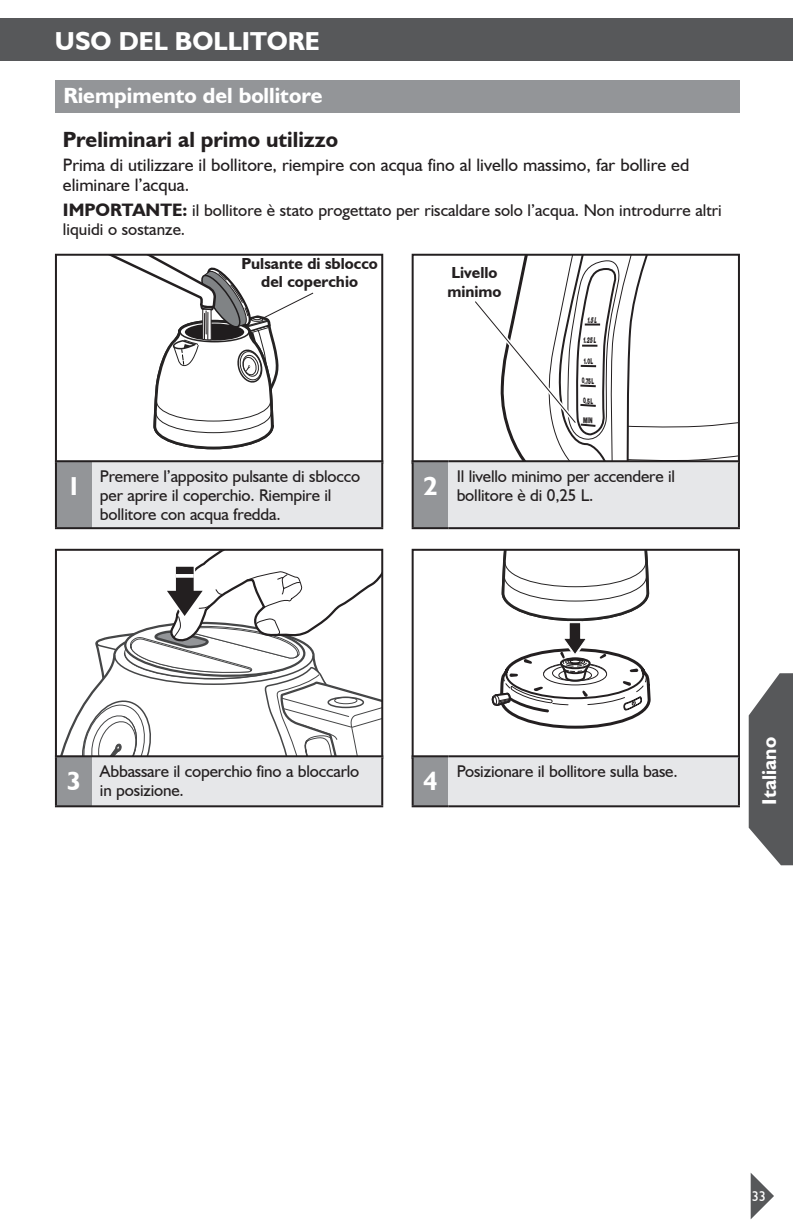
<style>
.page{position:relative;width:793px;height:1225px;background:#fff}
.page>*{position:absolute;margin:0;border:0;box-sizing:border-box;transform-origin:0 0}
.t1{font:700 26px "Humanist 521 BT";color:#fff}
.t2{font:700 22px "Humanist 521 BT";color:#231f20}
.t3{font:700 22px "Humanist 521 BT";color:#fff}
.t4{font:700 20px "Humanist 521 BT";color:#fff}
.t5{font:18px/20px "Humanist 521 BT";color:#231f20}
.t6{font:17px/19px "Humanist 521 BT";letter-spacing:-.01em;color:#231f20}
.t7{font:700 16px/18px "Humanist 521 BT";color:#231f20;text-align:center}
.t8{font:14px "Humanist 521 BT";color:#fff}
.t9{font:900 8.2px "Helvetica Neue LT Std";color:#231f20;scale:.52 1}
.t10{font:italic 900 8.2px "Helvetica Neue LT Std";color:#231f20;scale:.5 1}
.t11{font:900 8px "Helvetica Neue LT Std";color:#231f20;scale:.54 1}
.s1{font-weight:700;font-size:18px}
</style>
<div class="page">
<svg style="left:750px;top:1173px;width:23px;height:46px"></svg>
<svg style="left:748px;top:673px;width:44px;height:192px"></svg>
<div style="left:55px;top:254px;width:328px;height:210px;border:2px solid #231f20"></div>
<svg style="left:78px;top:552px;width:302px;height:203px"></svg>
<hr style="left:176px;top:574px;width:18px;height:3px;background:#fff">
<div style="left:55px;top:549px;width:328px;height:210px;border:2px solid #231f20"></div>
<div style="left:56px;top:461px;width:36px;height:67px;background:#939598"></div>
<div style="left:92px;top:461px;width:290px;height:67px;background:#e6e7e9"></div>
<hr style="left:55px;top:460px;width:37px;height:2px;background:#231f20">
<hr style="left:55px;top:462px;width:2px;height:65px;background:#231f20">
<hr style="left:92px;top:460px;width:291px;height:2px;background:#231f20">
<hr style="left:381px;top:462px;width:2px;height:65px;background:#231f20">
<hr style="left:55px;top:527px;width:37px;height:2px;background:#231f20">
<hr style="left:92px;top:527px;width:291px;height:2px;background:#231f20">
<div style="left:56px;top:756px;width:36px;height:50px;background:#939598"></div>
<div style="left:92px;top:756px;width:290px;height:50px;background:#e6e7e9"></div>
<hr style="left:55px;top:755px;width:37px;height:2px;background:#231f20">
<hr style="left:55px;top:757px;width:2px;height:48px;background:#231f20">
<hr style="left:92px;top:755px;width:291px;height:2px;background:#231f20">
<hr style="left:381px;top:757px;width:2px;height:48px;background:#231f20">
<hr style="left:55px;top:805px;width:37px;height:2px;background:#231f20">
<hr style="left:92px;top:805px;width:291px;height:2px;background:#231f20">
<div style="left:1px;top:19px;width:791px;height:42px;background:#57585a"></div>
<hr style="left:0;top:19px;width:1px;height:42px;background:#57585a">
<div style="left:55px;top:81px;width:684px;height:32px;background:#939598"></div>
<svg style="left:87px;top:255px;width:227px;height:208px"></svg>
<svg style="left:491px;top:552px;width:160px;height:177px"></svg>
<div style="left:411px;top:549px;width:328px;height:210px;border:2px solid #231f20"></div>
<div style="left:412px;top:461px;width:36px;height:67px;background:#939598"></div>
<div style="left:448px;top:461px;width:290px;height:67px;background:#e6e7e9"></div>
<hr style="left:411px;top:460px;width:37px;height:2px;background:#231f20">
<hr style="left:411px;top:462px;width:2px;height:65px;background:#231f20">
<hr style="left:411px;top:527px;width:37px;height:2px;background:#231f20">
<hr style="left:737px;top:462px;width:2px;height:65px;background:#231f20">
<hr style="left:448px;top:460px;width:291px;height:2px;background:#231f20">
<hr style="left:448px;top:527px;width:291px;height:2px;background:#231f20">
<div style="left:412px;top:756px;width:36px;height:50px;background:#939598"></div>
<div style="left:448px;top:756px;width:290px;height:50px;background:#e6e7e9"></div>
<hr style="left:411px;top:755px;width:37px;height:2px;background:#231f20">
<hr style="left:411px;top:757px;width:2px;height:48px;background:#231f20">
<hr style="left:411px;top:805px;width:37px;height:2px;background:#231f20">
<hr style="left:737px;top:757px;width:2px;height:48px;background:#231f20">
<hr style="left:448px;top:755px;width:291px;height:2px;background:#231f20">
<hr style="left:448px;top:805px;width:291px;height:2px;background:#231f20">
<svg style="left:469px;top:255px;width:269px;height:208px"></svg>
<p class="t1" style="left:55px;top:25px;width:81px">USO del</p>
<p class="t1" style="left:175px;top:25px;width:17px">bollitore</p>
<p class="t3" style="left:63px;top:82px;width:260px">Riempimento del bollitore</p>
<p class="t2" style="left:63px;top:126px;width:276px">Preliminari al primo utilizzo</p>
<p class="t5" style="left:63px;top:154px;width:627px">Prima di utilizzare il bollitore, riempire con acqua fino al livello massimo, far bollire ed eliminare l’acqua.</p>
<p class="t6" style="left:63px;top:200px;width:660px"><span class="s1">IMPORTANTE:</span> il bollitore è stato progettato per riscaldare solo l’acqua. Non introdurre altri liquidi o sostanze.</p>
<p class="t7" style="left:241px;top:254px;width:138px">Pulsante di sblocco del coperchio</p>
<p class="t1" style="left:67px;top:470px;width:16px">1</p>
<p class="t6" style="left:100px;top:466px;width:261px">Premere l’apposito pulsante di sblocco per aprire il coperchio. Riempire il bollitore con acqua fredda.</p>
<p class="t7" style="left:447px;top:263px;width:56px;line-height:19px;text-align:left">Livello minimo</p>
<p class="t10" style="left:586px;top:315px;width:24px">1.5 L</p>
<p class="t9" style="left:582px;top:335px;width:28px">1.25 L</p>
<p class="t9" style="left:583px;top:356px;width:21px;rotate:2deg">1.0L</p>
<p class="t9" style="left:582px;top:375px;width:25px;rotate:2deg">0.75L</p>
<p class="t11" style="left:583px;top:396px;width:20px;rotate:4deg">0.5L</p>
<p class="t1" style="left:423px;top:470px;width:16px">2</p>
<p class="t6" style="left:456px;top:466px;width:220px">Il livello minimo per accendere il bollitore è di 0,25 L.</p>
<p class="t1" style="left:67px;top:765px;width:16px">3</p>
<p class="t6" style="left:100px;top:761px;width:261px">Abbassare il coperchio fino a bloccarlo in posizione.</p>
<p class="t1" style="left:423px;top:765px;width:16px">4</p>
<p class="t6" style="left:456px;top:761px;width:222px">Posizionare il bollitore sulla base.</p>
<p class="t4" style="left:756px;top:804px;width:69px;rotate:-90deg">Italiano</p>
<p class="t8" style="left:751px;top:1187px;width:16px">33</p>
</div>
